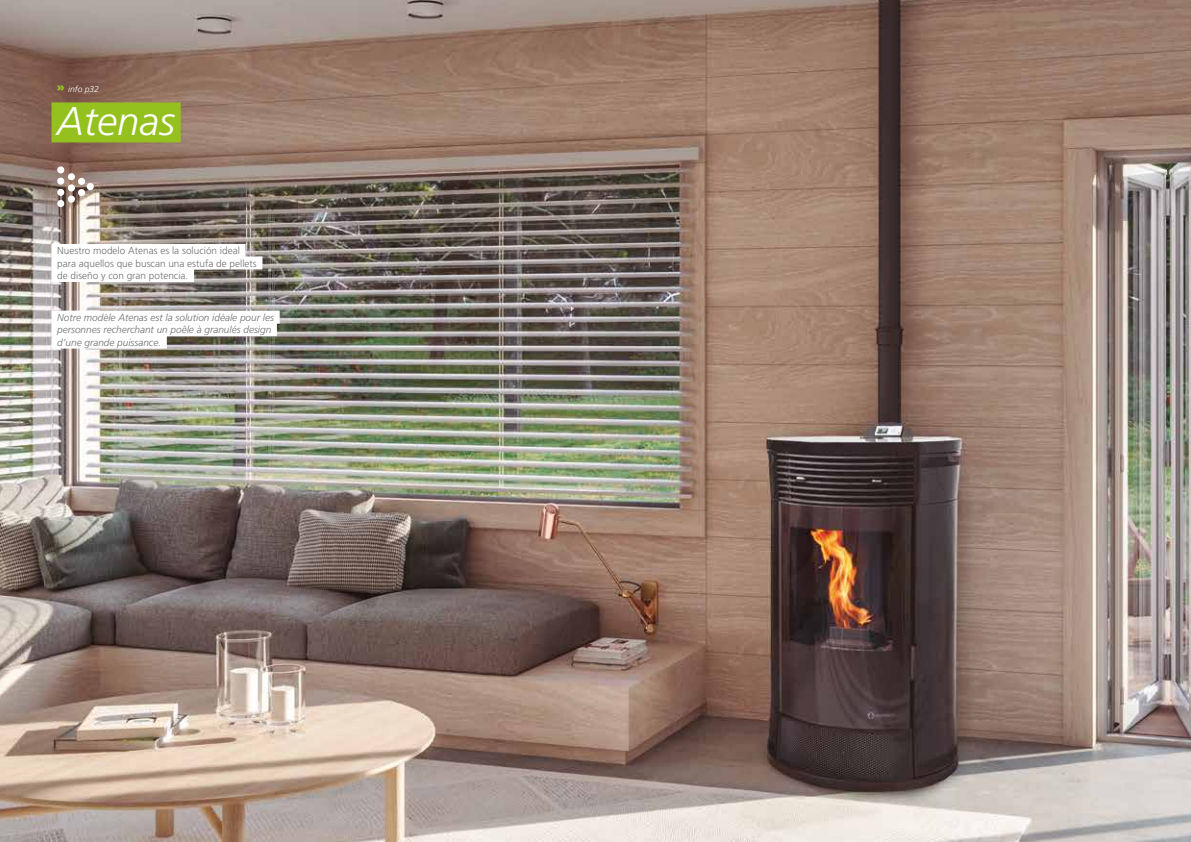
<style>
.page{position:relative;width:1191px;height:842px;background:#fff}
.page>*{position:absolute;margin:0;border:0;box-sizing:border-box;transform-origin:0 0}
.t1{font:italic 300 40px "Frutiger LT Std";color:#fff}
.t2{font:italic 300 10px/12.5px "Frutiger LT Std";color:#706f6f}
.t3{font:300 10px/12.5px "Frutiger LT Std";color:#706f6f}
.t4{font:italic 300 8.5px "Frutiger LT Std";color:#fff}
.s1{font-family:"Montserrat";font-weight:900;font-style:normal;font-size:12px;color:#95c11f}
</style>
<div class="page">
<img style="left:0;top:0;width:1191px;height:842px">
<div style="left:52px;top:244px;width:194px;height:13px;background:#fff"></div>
<div style="left:52px;top:256px;width:210px;height:13px;background:#fff"></div>
<div style="left:52px;top:269px;width:142px;height:13px;background:#fff"></div>
<div style="left:52px;top:311px;width:228px;height:13px;background:#fff"></div>
<div style="left:52px;top:323px;width:225px;height:13px;background:#fff"></div>
<div style="left:52px;top:336px;width:115px;height:13px;background:#fff"></div>
<div style="left:57px;top:166px;width:7px;height:7px;background:#fff;border-radius:50%"></div>
<div style="left:57px;top:178px;width:7px;height:7px;background:#fff;border-radius:50%"></div>
<div style="left:57px;top:189px;width:7px;height:7px;background:#fff;border-radius:50%"></div>
<div style="left:57px;top:200px;width:7px;height:7px;background:#fff;border-radius:50%"></div>
<div style="left:68px;top:173px;width:7px;height:7px;background:#fff;border-radius:50%"></div>
<div style="left:68px;top:184px;width:7px;height:8px;background:#fff;border-radius:50%"></div>
<div style="left:68px;top:196px;width:7px;height:7px;background:#fff;border-radius:50%"></div>
<div style="left:78px;top:178px;width:7px;height:7px;background:#fff;border-radius:50%"></div>
<div style="left:87px;top:183px;width:7px;height:7px;background:#fff;border-radius:50%"></div>
<div style="left:78px;top:189px;width:7px;height:7px;background:#fff;border-radius:50%"></div>
<div style="left:52px;top:102px;width:129px;height:40px;background:#95c11f"></div>
<p class="t4" style="left:57px;top:84px;width:44px"><span class="s1">»</span> info p32</p>
<h1 class="t1" style="left:57px;top:99px;width:119px">Atenas</h1>
<p class="t3" style="left:57px;top:245px;width:201px">Nuestro modelo Atenas es la solución ideal para aquellos que buscan una estufa de pellets de diseño y con gran potencia.</p>
<p class="t2" style="left:57px;top:311px;width:218px">Notre modèle Atenas est la solution idéale pour les personnes recherchant un poêle à granulés design d’une grande puissance.</p>
</div>
